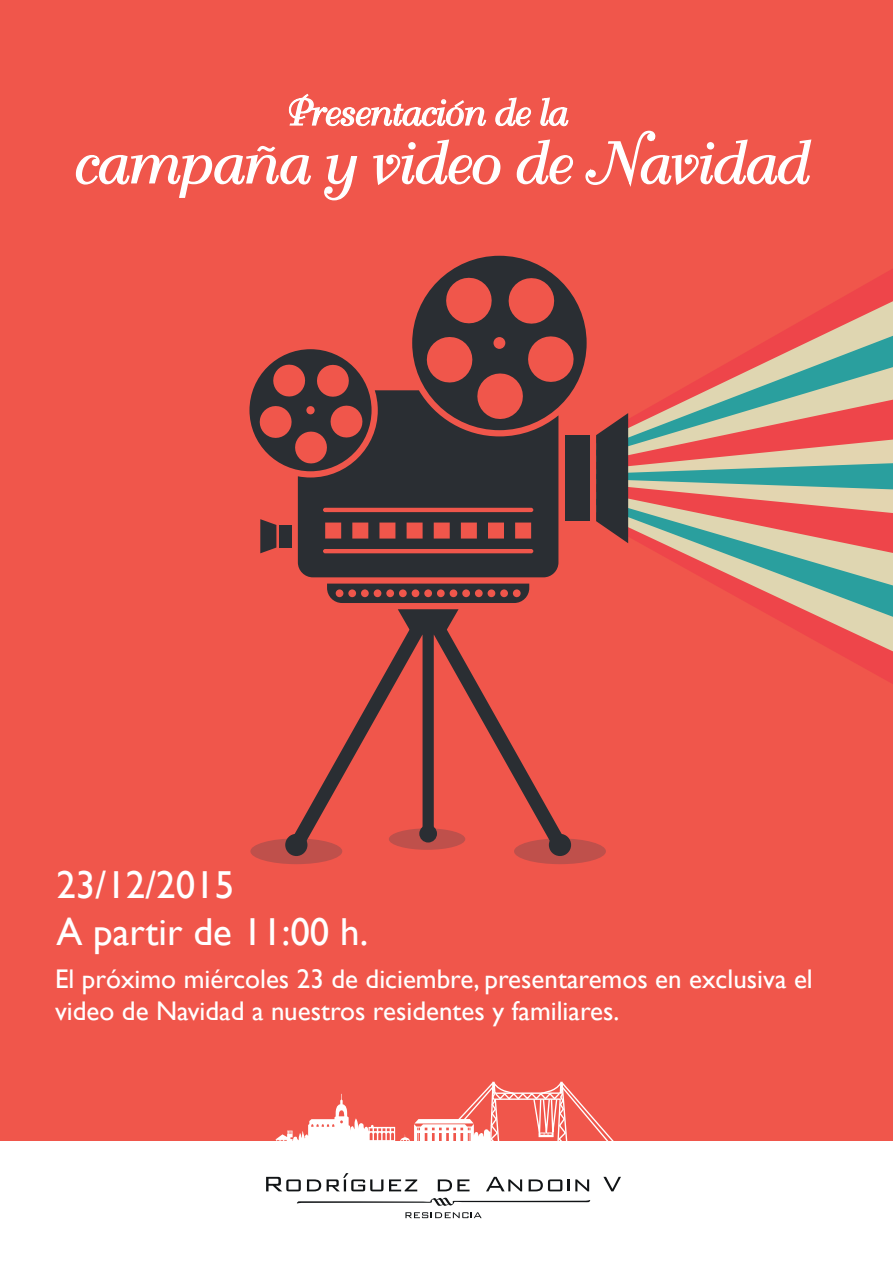
<style>
.page{position:relative;width:893px;height:1263px;background:#fff}
.page>*{position:absolute;margin:0;border:0;box-sizing:border-box;transform-origin:0 0}
.t1{font:60px "Bellevue T.";color:#fff}
.t2{font:39px/46.8px "Gill Sans";color:#fff}
.t3{font:37.5px "Bellevue T.";color:#fff}
.t4{font:27px/32.4px "Gill Sans";color:#fff}
</style>
<div class="page">
<div style="left:0;top:0;width:893px;height:1157px;background:#f0564b"></div>
<div style="left:0;top:1141px;width:893px;height:122px;background:#fff"></div>
<svg style="left:275px;top:1081px;width:339px;height:60px"></svg>
<svg style="left:266px;top:1177px;width:35px;height:14px"></svg>
<svg style="left:307px;top:1179px;width:14px;height:12px"></svg>
<svg style="left:327px;top:1173px;width:56px;height:18px"></svg>
<svg style="left:389px;top:1179px;width:28px;height:12px"></svg>
<svg style="left:438px;top:1179px;width:32px;height:12px"></svg>
<svg style="left:486px;top:1177px;width:36px;height:14px"></svg>
<svg style="left:529px;top:1179px;width:33px;height:12px"></svg>
<svg style="left:568px;top:1179px;width:21px;height:12px"></svg>
<svg style="left:603px;top:1177px;width:18px;height:14px"></svg>
<svg style="left:297px;top:1198px;width:293px;height:8px"></svg>
<svg style="left:405px;top:1212px;width:77px;height:6px"></svg>
<svg style="left:834px;top:269px;width:59px;height:415px;fill:#ee4c4a"></svg>
<svg style="left:773px;top:301px;width:120px;height:350px"></svg>
<svg style="left:716px;top:336px;width:177px;height:281px"></svg>
<svg style="left:658px;top:367px;width:235px;height:218px;background:#ada190"></svg>
<svg style="left:640px;top:400px;width:253px;height:153px;background:#bca793"></svg>
<div style="left:250px;top:838px;width:92px;height:26px;background:#bf504b;border-radius:50%"></div>
<div style="left:514px;top:838px;width:92px;height:26px;background:#bf504b;border-radius:50%"></div>
<svg style="left:249px;top:349px;width:119px;height:121px"></svg>
<svg style="left:412px;top:256px;width:175px;height:174px"></svg>
<div style="left:565px;top:435px;width:25px;height:86px;background:#2a2e33"></div>
<svg style="left:596px;top:413px;width:297px;height:130px;background:#b4877b"></svg>
<div style="left:280px;top:525px;width:12px;height:22px;background:#2a2e33"></div>
<svg style="left:260px;top:519px;width:16px;height:34px"></svg>
<svg style="left:398px;top:609px;width:61px;height:13px"></svg>
<svg style="left:298px;top:390px;width:260px;height:187px;fill:#2a2e33"></svg>
<svg style="left:327px;top:584px;width:202px;height:19px"></svg>
<svg style="left:285px;top:834px;width:22px;height:22px"></svg>
<svg style="left:549px;top:834px;width:22px;height:22px"></svg>
<svg style="left:288px;top:622px;width:280px;height:231px"></svg>
<svg style="left:585px;top:130px;width:227px;height:57px"></svg>
<svg style="left:75px;top:93px;width:498px;height:108px"></svg>
<h3 class="t3" style="left:283px;top:93px;width:282px">Presentación de la</h3>
<h1 class="t1" style="left:69px;top:131px;width:736px">campaña y video de Navidad</h1>
<h2 class="t2" style="left:56px;top:862px;width:313px">23/12/2015<br>A partir de 11:00 h.</h2>
<p class="t4" style="left:55px;top:963px;width:759px">El próximo miércoles 23 de diciembre, presentaremos en exclusiva el video de Navidad a nuestros residentes y familiares.</p>
</div>
